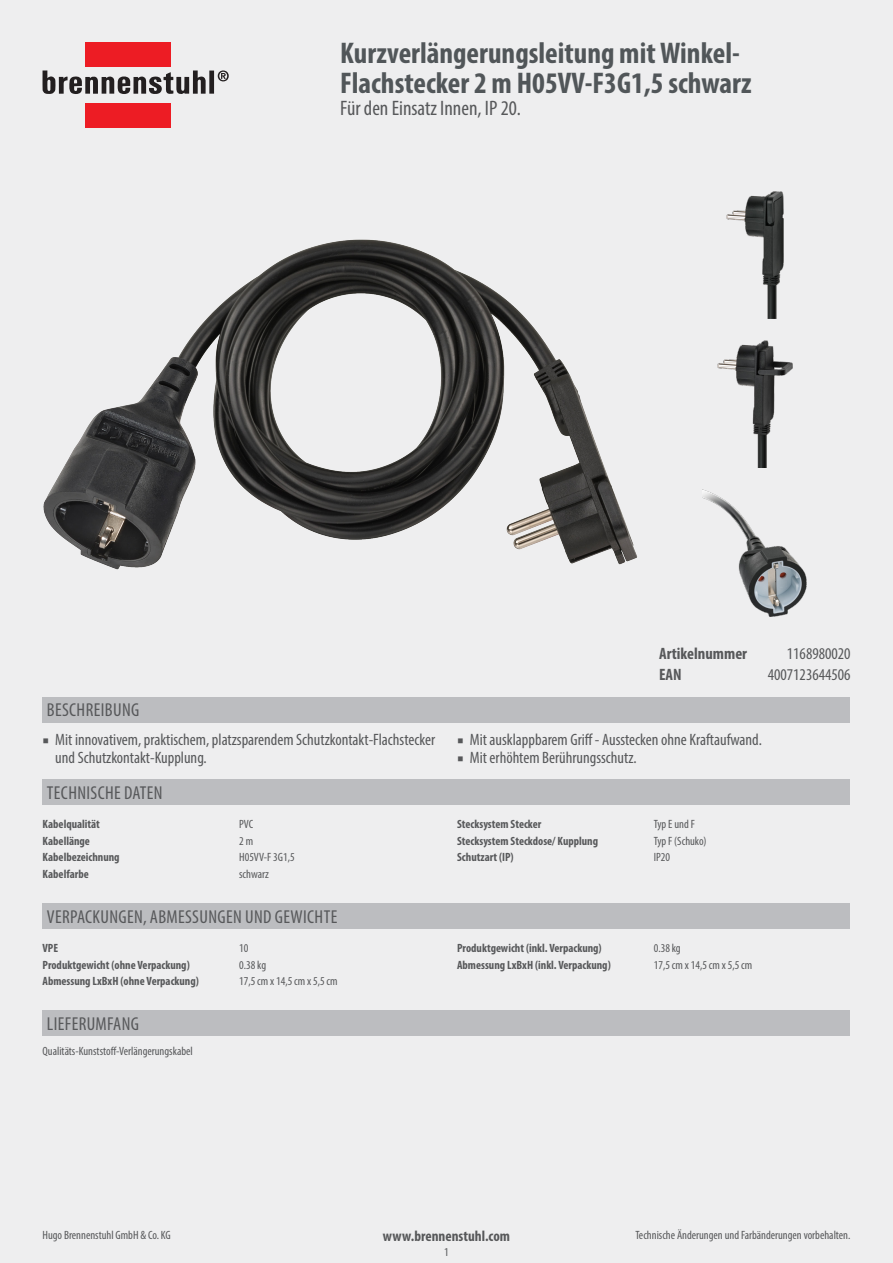
<style>
.page{position:relative;width:893px;height:1263px;background:#eeeeef}
.page>*{position:absolute;margin:0;border:0;box-sizing:border-box;transform-origin:0 0}
.t1{font:700 condensed 30px/30px "Myriad Pro";color:#515659}
.subtitle{font:condensed 21px "Myriad Pro";color:#57585a}
.table_headline{font:condensed 18.75px "Myriad Pro";letter-spacing:.02em;color:#57585a}
.header_value{font:condensed 16.5px/18px "Myriad Pro";color:#57585a}
.header_key{font:700 condensed 16.5px "Myriad Pro";color:#57585a}
.footer_middle{font:700 condensed 15px "Myriad Pro";color:#57585a}
.techdata_key{font:700 condensed 12px "Myriad Pro";color:#57585a}
.techdata_value{font:condensed 12px "Myriad Pro";color:#57585a}
.footer_right{font:condensed 12px "Myriad Pro";color:#57585a}
.scope_of_delivery{font:condensed 12px "Myriad Pro";color:#57585a}
.footer_left{font:condensed 12px "Myriad Pro";color:#57585a}
.pageno{font:condensed 12px "Myriad Pro";color:#57585a}
.s1{font-family:"Minion Pro";font-stretch:normal}
</style>
<div class="page">
<img style="left:43px;top:239px;width:595px;height:330px">
<div style="left:85px;top:43px;width:86px;height:24px;background:#ed1c24"></div>
<div style="left:85px;top:103px;width:86px;height:25px;background:#ed1c24"></div>
<div style="left:209px;top:71px;width:5px;height:23px;background:#231f20"></div>
<svg style="left:43px;top:70px;width:163px;height:24px"></svg>
<svg style="left:218px;top:70px;width:11px;height:11px"></svg>
<img style="left:726px;top:191px;width:57px;height:128px">
<img style="left:718px;top:340px;width:74px;height:128px">
<img style="left:703px;top:489px;width:104px;height:128px">
<div style="left:43px;top:697px;width:807px;height:26px;background:#bcbdc0"></div>
<div style="left:43px;top:780px;width:807px;height:25px;background:#bcbdc0"></div>
<div style="left:43px;top:903px;width:807px;height:26px;background:#bcbdc0"></div>
<div style="left:43px;top:1011px;width:807px;height:25px;background:#bcbdc0"></div>
<p class="t1" style="left:340px;top:37px;width:413px">Kurzverlängerungsleitung mit Winkel-<br>Flachstecker 2 m H05VV-F3G1,5 schwarz</p>
<p class="subtitle" style="left:340px;top:96px;width:182px">Für den Einsatz Innen, IP 20.</p>
<p class="header_key" style="left:659px;top:643px;width:89px">Artikelnummer</p>
<p class="header_value" style="left:787px;top:644px;width:65px">1168980020</p>
<p class="header_key" style="left:659px;top:665px;width:24px">EAN</p>
<p class="header_value" style="left:768px;top:666px;width:84px">4007123644506</p>
<p class="table_headline" style="left:47px;top:699px;width:94px">BESCHREIBUNG</p>
<p class="header_value" style="left:55px;top:730px;width:381px;text-indent:-13px"><span class="s1">■</span> Mit innovativem, praktischem, platzsparendem Schutzkontakt-Flachstecker und Schutzkontakt-Kupplung.</p>
<p class="header_value" style="left:457px;top:730px;width:306px"><span class="s1">■</span> Mit ausklappbarem Griff - Ausstecken ohne Kraftaufwand.</p>
<p class="header_value" style="left:457px;top:748px;width:181px"><span class="s1">■</span> Mit erhöhtem Berührungsschutz.</p>
<p class="table_headline" style="left:47px;top:781px;width:117px">TECHNISCHE DATEN</p>
<p class="techdata_key" style="left:43px;top:817px;width:59px">Kabelqualität</p>
<p class="techdata_value" style="left:239px;top:817px;width:16px">PVC</p>
<p class="techdata_key" style="left:43px;top:833px;width:49px">Kabellänge</p>
<p class="techdata_value" style="left:239px;top:833px;width:15px">2 m</p>
<p class="techdata_key" style="left:43px;top:850px;width:79px">Kabelbezeichnung</p>
<p class="techdata_value" style="left:239px;top:850px;width:57px">H05VV-F 3G1,5</p>
<p class="techdata_key" style="left:43px;top:866px;width:48px">Kabelfarbe</p>
<p class="techdata_value" style="left:239px;top:867px;width:31px">schwarz</p>
<p class="table_headline" style="left:47px;top:905px;width:292px">VERPACKUNGEN, ABMESSUNGEN UND GEWICHTE</p>
<p class="techdata_key" style="left:43px;top:940px;width:17px">VPE</p>
<p class="techdata_value" style="left:239px;top:941px;width:11px">10</p>
<p class="techdata_key" style="left:43px;top:957px;width:149px">Produktgewicht (ohne Verpackung)</p>
<p class="techdata_value" style="left:239px;top:957px;width:28px">0.38 kg</p>
<p class="techdata_key" style="left:43px;top:974px;width:158px">Abmessung LxBxH (ohne Verpackung)</p>
<p class="techdata_value" style="left:239px;top:974px;width:100px">17,5 cm x 14,5 cm x 5,5 cm</p>
<p class="table_headline" style="left:47px;top:1012px;width:94px">LIEFERUMFANG</p>
<p class="scope_of_delivery" style="left:43px;top:1044px;width:152px">Qualitäts-Kunststoff-Verlängerungskabel</p>
<p class="techdata_key" style="left:457px;top:817px;width:86px">Stecksystem Stecker</p>
<p class="techdata_value" style="left:654px;top:817px;width:43px">Typ E und F</p>
<p class="techdata_key" style="left:457px;top:833px;width:142px">Stecksystem Steckdose/ Kupplung</p>
<p class="techdata_value" style="left:654px;top:833px;width:54px">Typ F (Schuko)</p>
<p class="techdata_key" style="left:457px;top:850px;width:58px">Schutzart (IP)</p>
<p class="techdata_value" style="left:654px;top:850px;width:18px">IP20</p>
<p class="techdata_key" style="left:457px;top:940px;width:146px">Produktgewicht (inkl. Verpackung)</p>
<p class="techdata_value" style="left:654px;top:941px;width:28px">0.38 kg</p>
<p class="techdata_key" style="left:457px;top:957px;width:155px">Abmessung LxBxH (inkl. Verpackung)</p>
<p class="techdata_value" style="left:654px;top:957px;width:100px">17,5 cm x 14,5 cm x 5,5 cm</p>
<p class="footer_left" style="left:43px;top:1228px;width:130px">Hugo Brennenstuhl GmbH &amp; Co. KG</p>
<p class="footer_right" style="left:635px;top:1228px;width:216px">Technische Änderungen und Farbänderungen vorbehalten.</p>
<p class="footer_middle" style="left:383px;top:1227px;width:129px">www.brennenstuhl.com</p>
<p class="pageno" style="left:444px;top:1245px;width:6px">1</p>
</div>
